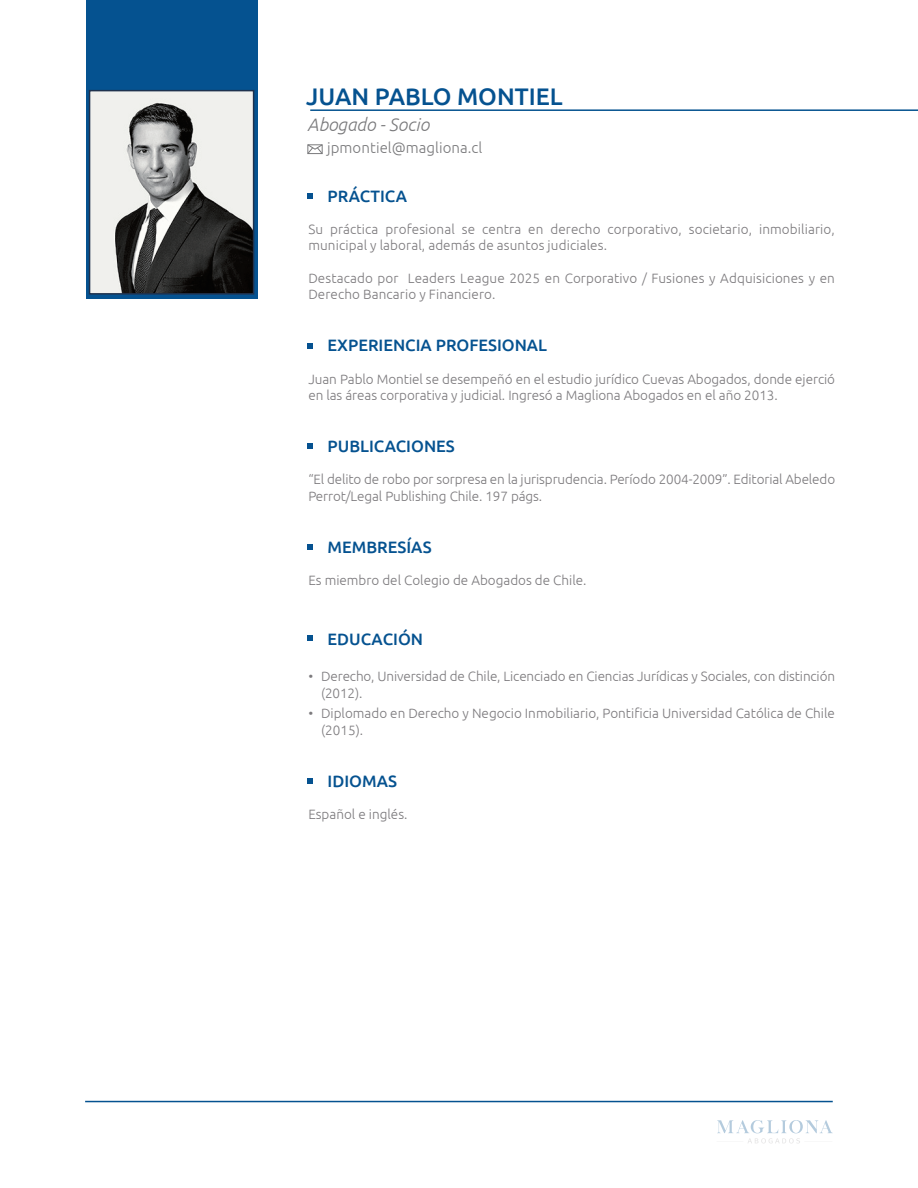
<style>
.page{position:relative;width:918px;height:1188px;background:#fff}
.page>*{position:absolute;margin:0;border:0;box-sizing:border-box;transform-origin:0 0}
.t1{font:500 24px "Ubuntu";color:#055290}
.t2{font:italic 300 18px "Ubuntu";color:#7a7a7c}
.t3{font:500 16.5px "Ubuntu";color:#055290}
.t4{font:300 15px "Ubuntu";letter-spacing:.005em;color:#7a7a7c}
.t5{font:300 13.5px/16.2px "Ubuntu";color:#7c7a7d}
</style>
<div class="page">
<div style="left:86px;top:0;width:172px;height:298px;background:#055290"></div>
<img style="left:92px;top:93px;width:159px;height:199px">
<svg style="left:307px;top:144px;width:16px;height:10px"></svg>
<div style="left:89px;top:90px;width:165px;height:205px;border:2px solid #1f324e"></div>
<hr style="left:310px;top:109px;width:608px;height:2px;background:#055290">
<svg style="left:307px;top:193px;width:6px;height:6px"></svg>
<svg style="left:307px;top:343px;width:6px;height:6px"></svg>
<svg style="left:307px;top:443px;width:6px;height:6px"></svg>
<svg style="left:307px;top:544px;width:6px;height:6px"></svg>
<svg style="left:307px;top:635px;width:6px;height:6px"></svg>
<svg style="left:307px;top:778px;width:6px;height:6px"></svg>
<hr style="left:85px;top:1101px;width:748px;height:1px;background:#055290">
<svg style="left:717px;top:1120px;width:116px;height:23px"></svg>
<h1 class="t1" style="left:306px;top:81px;width:258px">JUAN PABLO MONTIEL</h1>
<h2 class="t2" style="left:307px;top:114px;width:123px">Abogado - Socio</h2>
<p class="t4" style="left:327px;top:139px;width:157px">jpmontiel@magliona.cl</p>
<p class="t3" style="left:328px;top:185px;width:81px">PRÁCTICA</p>
<p class="t5" style="left:308px;top:221px;width:528px">Su práctica profesional se centra en derecho corporativo, societario, inmobiliario, municipal y laboral, además de asuntos judiciales.</p>
<p class="t5" style="left:308px;top:270px;width:528px">Destacado por Leaders League 2025 en Corporativo / Fusiones y Adquisiciones y en<br>Derecho Bancario y Financiero.</p>
<p class="t3" style="left:328px;top:335px;width:221px">EXPERIENCIA PROFESIONAL</p>
<p class="t5" style="left:308px;top:370px;width:528px">Juan Pablo Montiel se desempeñó en el estudio jurídico Cuevas Abogados, donde ejerció en las áreas corporativa y judicial. Ingresó a Magliona Abogados en el año 2013.</p>
<p class="t3" style="left:328px;top:436px;width:129px">PUBLICACIONES</p>
<p class="t5" style="left:308px;top:471px;width:528px">“El delito de robo por sorpresa en la jurisprudencia. Período 2004-2009”. Editorial Abeledo<br>Perrot/Legal Publishing Chile. 197 págs.</p>
<p class="t3" style="left:328px;top:536px;width:106px">MEMBRESÍAS</p>
<p class="t5" style="left:308px;top:572px;width:280px">Es miembro del Colegio de Abogados de Chile.</p>
<p class="t3" style="left:328px;top:628px;width:97px">EDUCACIÓN</p>
<p class="t5" style="left:321px;top:668px;width:516px;text-indent:-13px">• Derecho, Universidad de Chile, Licenciado en Ciencias Jurídicas y Sociales, con distinción (2012).</p>
<p class="t5" style="left:321px;top:705px;width:515px;text-indent:-13px">• Diplomado en Derecho y Negocio Inmobiliario, Pontificia Universidad Católica de Chile (2015).</p>
<p class="t3" style="left:328px;top:770px;width:71px">IDIOMAS</p>
<p class="t5" style="left:308px;top:806px;width:101px">Español e inglés.</p>
</div>
